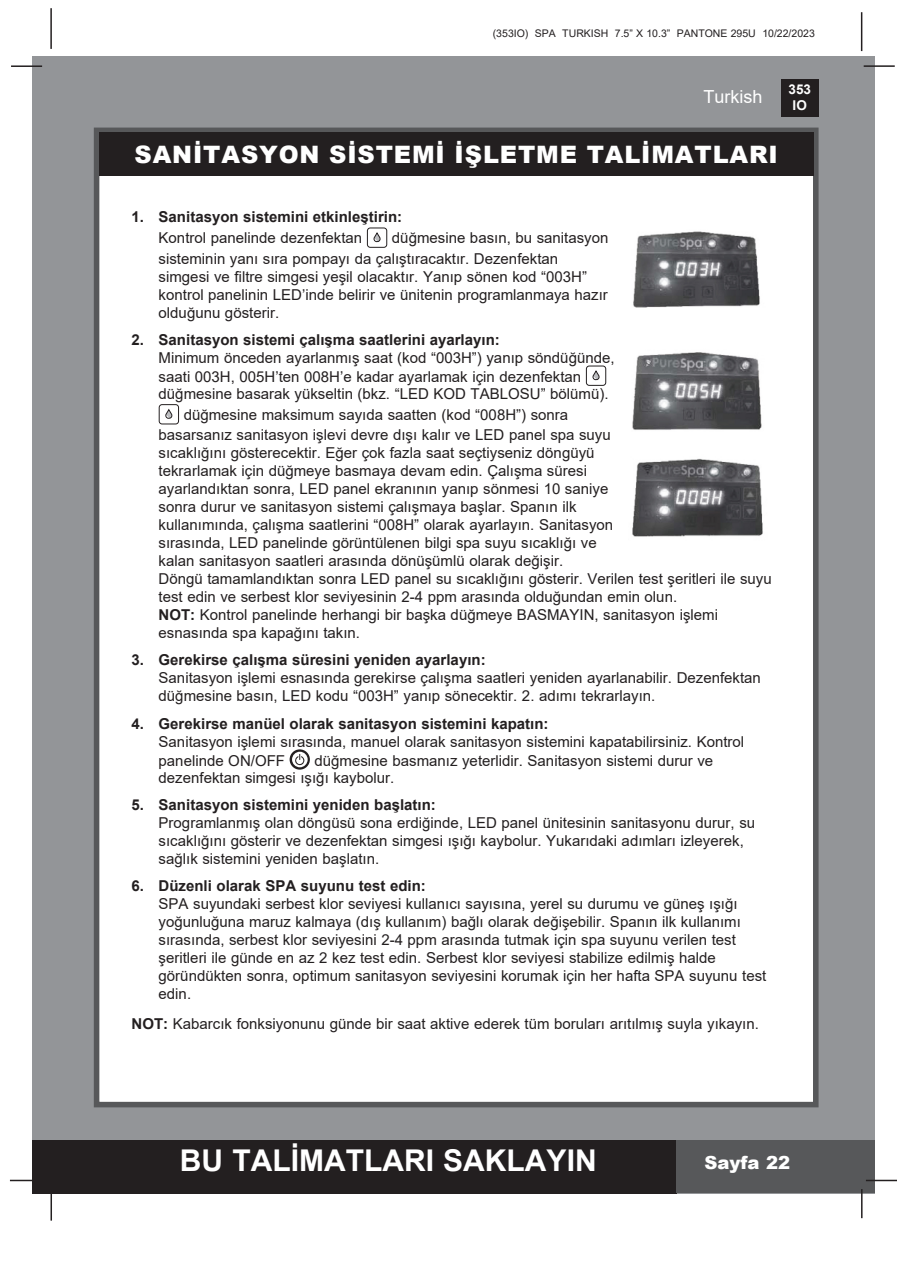
<style>
.page{position:relative;width:897px;height:1264px;background:#fff}
.page>*{position:absolute;margin:0;border:0;box-sizing:border-box;transform-origin:0 0}
.t1{font:700 30px "Arial";color:#fff}
.t2{font:900 24px "Arial";letter-spacing:.035em;color:#fff}
.t3{font:18px "Arial";color:#fff}
.t4{font:900 18px "Arial";color:#fff}
.t5{font:15px/18px "Arial";color:#231f20}
.t6{font:700 15px "Arial";color:#231f20}
.t7{font:700 13.5px/16.2px "Arial";color:#fff;text-align:center}
.t8{font:10.5px "Arial";color:#231f20}
.s1{font-weight:700}
</style>
<div class="page">
<div style="left:33px;top:56px;width:842px;height:1137px;background:#939598"></div>
<div style="left:780px;top:79px;width:38px;height:38px;background:#231f20"></div>
<hr style="left:863px;top:65px;width:31px;height:2px;background:#231f20">
<hr style="left:50px;top:8px;width:2px;height:41px;background:#231f20">
<hr style="left:860px;top:12px;width:2px;height:39px;background:#231f20">
<div style="left:33px;top:1140px;width:644px;height:53px;background:#231f20"></div>
<div style="left:676px;top:1140px;width:199px;height:53px;background:#57585a"></div>
<hr style="left:865px;top:1179px;width:31px;height:2px;background:#231f20">
<hr style="left:860px;top:1189px;width:2px;height:29px;background:#231f20">
<hr style="left:50px;top:1190px;width:2px;height:30px;background:#231f20">
<hr style="left:10px;top:1179px;width:31px;height:2px;background:#231f20">
<hr style="left:11px;top:65px;width:31px;height:2px;background:#231f20">
<div style="left:94px;top:128px;width:724px;height:979px;background:#fff;border:6px solid #57585a"></div>
<div style="left:99px;top:132px;width:714px;height:44px;background:#231f20"></div>
<div style="left:367px;top:228px;width:20px;height:19px;border:1px solid #231f20;border-radius:3px"></div>
<svg style="left:373px;top:232px;width:8px;height:11px"></svg>
<div style="left:586px;top:366px;width:20px;height:19px;border:1px solid #231f20;border-radius:3px"></div>
<svg style="left:592px;top:370px;width:8px;height:11px"></svg>
<div style="left:159px;top:404px;width:20px;height:20px;border:1px solid #231f20;border-radius:3px"></div>
<svg style="left:165px;top:409px;width:8px;height:10px"></svg>
<svg style="left:289px;top:749px;width:21px;height:20px"></svg>
<img style="left:633px;top:231px;width:127px;height:76px">
<img style="left:632px;top:458px;width:131px;height:79px">
<img style="left:632px;top:352px;width:130px;height:78px">
<p class="t8" style="left:492px;top:26px;width:323px">(353IO) SPA TURKISH 7.5” X 10.3” PANTONE 295U 10/22/2023</p>
<p class="t3" style="left:703px;top:84px;width:61px">Turkish</p>
<p class="t2" style="left:134px;top:137px;width:644px">SANİTASYON SİSTEMİ İŞLETME TALİMATLARI</p>
<p class="t7" style="left:788px;top:81px;width:24px">353<br>IO</p>
<p class="t6" style="left:132px;top:206px;width:272px">1. Sanitasyon sistemini etkinleştirin:</p>
<p class="t5" style="left:159px;top:229px;width:205px">Kontrol panelinde dezenfektan</p>
<p class="t5" style="left:159px;top:227px;width:451px;line-height:20.9px;text-indent:233px">düğmesine basın, bu sanitasyon sisteminin yanı sıra pompayı da çalıştıracaktır. Dezenfektan</p>
<p class="t5" style="left:159px;top:267px;width:450px">simgesi ve filtre simgesi yeşil olacaktır. Yanıp sönen kod “003H” kontrol panelinin LED’inde belirir ve ünitenin programlanmaya hazır olduğunu gösterir.</p>
<p class="t6" style="left:132px;top:329px;width:369px">2. Sanitasyon sistemi çalışma saatlerini ayarlayın:</p>
<p class="t5" style="left:159px;top:348px;width:457px;line-height:19.5px">Minimum önceden ayarlanmış saat (kod “003H”) yanıp söndüğünde, saati 003H, 005H’ten 008H’e kadar ayarlamak için dezenfektan</p>
<p class="t5" style="left:159px;top:384px;width:451px">düğmesine basarak yükseltin (bkz. “LED KOD TABLOSU” bölümü).</p>
<p class="t5" style="left:159px;top:404px;width:453px;line-height:20.9px;text-indent:25px">düğmesine maksimum sayıda saatten (kod “008H”) sonra basarsanız sanitasyon işlevi devre dışı kalır ve LED panel spa suyu</p>
<p class="t5" style="left:159px;top:444px;width:456px">sıcaklığını gösterecektir. Eğer çok fazla saat seçtiyseniz döngüyü tekrarlamak için düğmeye basmaya devam edin. Çalışma süresi ayarlandıktan sonra, LED panel ekranının yanıp sönmesi 10 saniye sonra durur ve sanitasyon sistemi çalışmaya başlar. Spanın ilk kullanımında, çalışma saatlerini “008H” olarak ayarlayın. Sanitasyon sırasında, LED panelinde görüntülenen bilgi spa suyu sıcaklığı ve kalan sanitasyon saatleri arasında dönüşümlü olarak değişir.</p>
<p class="t5" style="left:159px;top:570px;width:614px">Döngü tamamlandıktan sonra LED panel su sıcaklığını gösterir. Verilen test şeritleri ile suyu test edin ve serbest klor seviyesinin 2-4 ppm arasında olduğundan emin olun.</p>
<p class="t5" style="left:159px;top:606px;width:561px"><span class="s1">NOT:</span> Kontrol panelinde herhangi bir başka düğmeye BASMAYIN, sanitasyon işlemi esnasında spa kapağını takın.</p>
<p class="t6" style="left:132px;top:649px;width:355px">3. Gerekirse çalışma süresini yeniden ayarlayın:</p>
<p class="t5" style="left:159px;top:669px;width:603px">Sanitasyon işlemi esnasında gerekirse çalışma saatleri yeniden ayarlanabilir. Dezenfektan düğmesine basın, LED kodu “003H” yanıp sönecektir. 2. adımı tekrarlayın.</p>
<p class="t6" style="left:132px;top:712px;width:418px">4. Gerekirse manüel olarak sanitasyon sistemini kapatın:</p>
<p class="t5" style="left:159px;top:731px;width:587px;line-height:19.5px">Sanitasyon işlemi sırasında, manuel olarak sanitasyon sistemini kapatabilirsiniz. Kontrol panelinde ON/OFF</p>
<p class="t5" style="left:159px;top:752px;width:556px;line-height:16.5px;text-indent:156px">düğmesine basmanız yeterlidir. Sanitasyon sistemi durur ve dezenfektan simgesi ışığı kaybolur.</p>
<p class="t6" style="left:132px;top:793px;width:306px">5. Sanitasyon sistemini yeniden başlatın:</p>
<p class="t5" style="left:159px;top:813px;width:598px">Programlanmış olan döngüsü sona erdiğinde, LED panel ünitesinin sanitasyonu durur, su sıcaklığını gösterir ve dezenfektan simgesi ışığı kaybolur. Yukarıdaki adımları izleyerek, sağlık sistemini yeniden başlatın.</p>
<p class="t6" style="left:132px;top:874px;width:296px">6. Düzenli olarak SPA suyunu test edin:</p>
<p class="t5" style="left:159px;top:894px;width:609px">SPA suyundaki serbest klor seviyesi kullanıcı sayısına, yerel su durumu ve güneş ışığı yoğunluğuna maruz kalmaya (dış kullanım) bağlı olarak değişebilir. Spanın ilk kullanımı sırasında, serbest klor seviyesini 2-4 ppm arasında tutmak için spa suyunu verilen test şeritleri ile günde en az 2 kez test edin. Serbest klor seviyesi stabilize edilmiş halde göründükten sonra, optimum sanitasyon seviyesini korumak için her hafta SPA suyunu test edin.</p>
<p class="t5" style="left:132px;top:1014px;width:628px"><span class="s1">NOT:</span> Kabarcık fonksiyonunu günde bir saat aktive ederek tüm boruları arıtılmış suyla yıkayın.</p>
<h1 class="t1" style="left:180px;top:1139px;width:418px">BU TALİMATLARI SAKLAYIN</h1>
<p class="t4" style="left:704px;top:1149px;width:87px">Sayfa 22</p>
</div>
